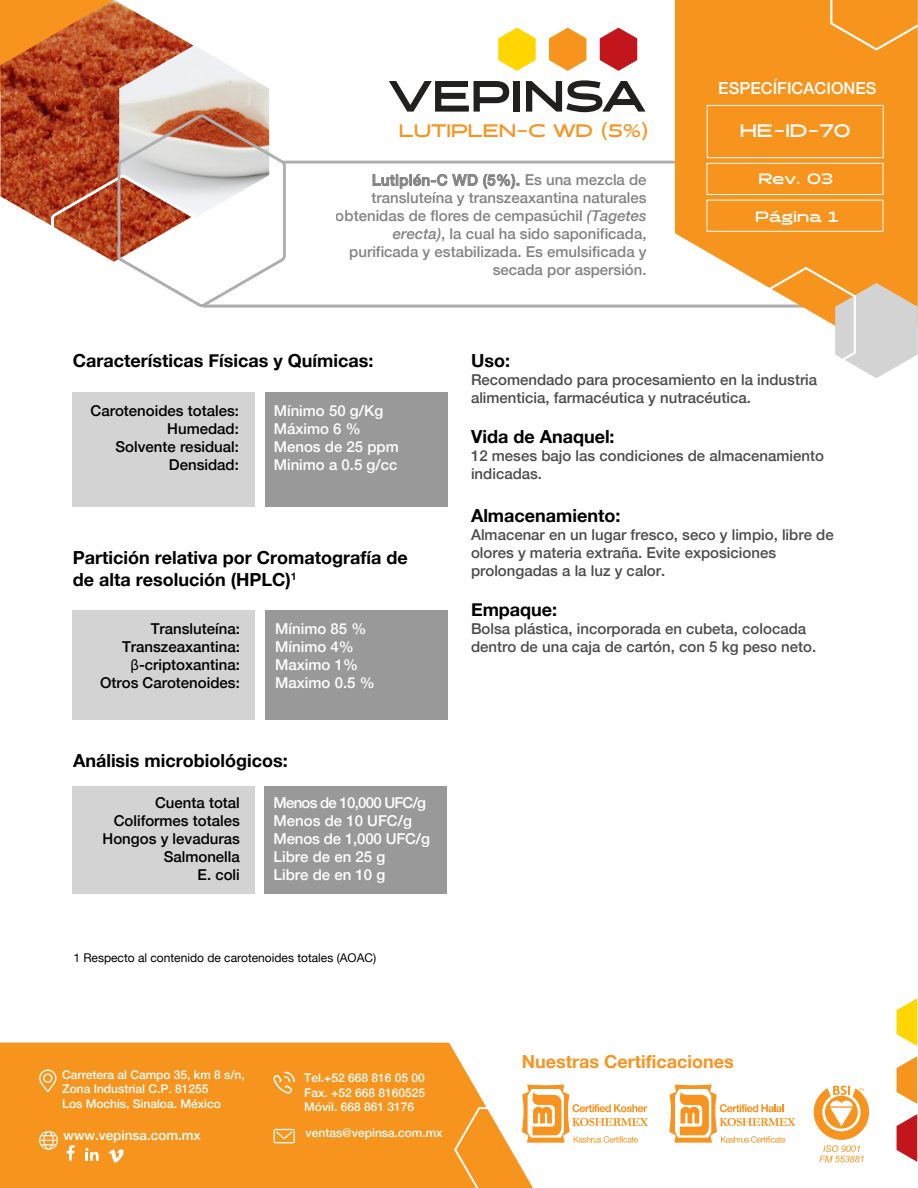
<style>
.page{position:relative;width:918px;height:1188px;background:#fff}
.page>*{position:absolute;margin:0;border:0;box-sizing:border-box;transform-origin:0 0}
.t1{font:700 18px/21.6px "Helvetica Neue";color:#000}
.t2{font:700 18px "Helvetica Neue";color:#f79420}
.t3{font:700 18px "Halogen";color:#f79420}
.t4{font:700 18px "Halogen";color:#fff}
.t5{font:500 16.5px "Helvetica Neue";color:#fff}
.t6{font:500 15px/18px "Helvetica Neue";color:#4c4c4c}
.t7{font:500 15px/18px "Helvetica Neue";color:#000;text-align:right}
.t8{font:500 15px/18px "Helvetica Neue";color:#fff}
.t9{font:700 15px "Halogen";color:#fff}
.t10{font:500 13.5px "Helvetica Neue";color:#fff}
.t11{font:500 12px/14.4px "Helvetica Neue";color:#fff}
.t12{font:12px "Helvetica Neue";color:#000}
.s1{font-style:italic}
.s2{font-family:"Myriad Pro";font-weight:400}
</style>
<div class="page">
<hr style="left:282px;top:161px;width:435px;height:3px;background:#aeaeaf">
<hr style="left:203px;top:305px;width:606px;height:3px;background:#aeaeaf">
<svg style="left:675px;top:0;width:243px;height:308px;background:#f79b2c"></svg>
<div style="left:707px;top:105px;width:177px;height:53px;border:1px solid #fff"></div>
<div style="left:706px;top:163px;width:177px;height:32px;border:1px solid #fff"></div>
<div style="left:706px;top:200px;width:177px;height:32px;border:1px solid #fff"></div>
<svg style="left:829px;top:0;width:89px;height:52px;background:#f79a2a"></svg>
<svg style="left:754px;top:266px;width:164px;height:112px"></svg>
<svg style="left:0;top:0;width:287px;height:308px"></svg>
<svg style="left:373px;top:174px;width:146px;height:15px"></svg>
<svg style="left:498px;top:28px;width:38px;height:43px"></svg>
<svg style="left:549px;top:28px;width:37px;height:43px"></svg>
<svg style="left:600px;top:28px;width:37px;height:43px"></svg>
<svg style="left:389px;top:81px;width:120px;height:31px"></svg>
<div style="left:514px;top:81px;width:6px;height:31px;background:#221f1f"></div>
<svg style="left:526px;top:80px;width:120px;height:32px"></svg>
<svg style="left:0;top:1043px;width:682px;height:145px;fill:#f7941d"></svg>
<svg style="left:453px;top:1106px;width:50px;height:82px;background:#f79f36"></svg>
<svg style="left:67px;top:1145px;width:8px;height:16px"></svg>
<svg style="left:85px;top:1148px;width:14px;height:13px"></svg>
<svg style="left:897px;top:998px;width:20px;height:48px"></svg>
<svg style="left:897px;top:1056px;width:20px;height:48px"></svg>
<svg style="left:897px;top:1114px;width:20px;height:48px"></svg>
<svg style="left:522px;top:1085px;width:126px;height:58px"></svg>
<svg style="left:39px;top:1070px;width:17px;height:22px"></svg>
<svg style="left:273px;top:1072px;width:22px;height:22px"></svg>
<svg style="left:274px;top:1129px;width:21px;height:14px"></svg>
<svg style="left:39px;top:1131px;width:19px;height:19px"></svg>
<svg style="left:108px;top:1149px;width:16px;height:14px"></svg>
<svg style="left:814px;top:1086px;width:55px;height:77px"></svg>
<svg style="left:669px;top:1085px;width:127px;height:58px"></svg>
<div style="left:72px;top:392px;width:183px;height:115px;background:#d3d3d3"></div>
<div style="left:265px;top:392px;width:183px;height:115px;background:#999"></div>
<div style="left:72px;top:786px;width:183px;height:108px;background:#d3d3d3"></div>
<div style="left:264px;top:786px;width:183px;height:108px;background:#999"></div>
<div style="left:72px;top:611px;width:183px;height:109px;background:#d3d3d3"></div>
<div style="left:265px;top:611px;width:183px;height:109px;background:#999"></div>
<p class="t3" style="left:399px;top:120px;width:251px">LUTIPLEN-C WD (5%)</p>
<p class="t6" style="left:336px;top:170px;width:312px;text-align:right">Lutiplén-C WD (5%). Es una mezcla de transluteína y transzeaxantina naturales obtenidas de flores de cempasúchil <span class="s1">(Tagetes erecta)</span>, la cual ha sido saponificada, purificada y estabilizada. Es emulsificada y secada por aspersión.</p>
<p class="t5" style="left:718px;top:75px;width:160px">ESPECÍFICACIONES</p>
<p class="t4" style="left:740px;top:120px;width:112px">HE-ID-70</p>
<p class="t9" style="left:759px;top:169px;width:76px">Rev. 03</p>
<p class="t9" style="left:755px;top:208px;width:85px">Página 1</p>
<p class="t1" style="left:73px;top:350px;width:302px">Características Físicas y Químicas:</p>
<p class="t7" style="left:91px;top:401px;width:150px">Carotenoides totales:<br>Humedad:<br>Solvente residual:<br>Densidad:</p>
<p class="t8" style="left:274px;top:401px;width:127px">Mínimo 50 g/Kg<br>Máximo 6 %<br>Menos de 25 ppm<br>Minimo a 0.5 g/cc</p>
<p class="t1" style="left:73px;top:548px;width:336px">Partición relativa por Cromatografía de de alta resolución (HPLC)<sup>1</sup></p>
<p class="t7" style="left:100px;top:619px;width:141px">Transluteína:<br>Transzeaxantina: <span class="s2">β</span>-criptoxantina:<br>Otros Carotenoides:</p>
<p class="t8" style="left:275px;top:619px;width:101px">Mínimo 85 %<br>Mínimo 4%<br>Maximo 1%<br>Maximo 0.5 %</p>
<p class="t1" style="left:73px;top:750px;width:216px">Análisis microbiológicos:</p>
<p class="t7" style="left:103px;top:793px;width:139px">Cuenta total<br>Coliformes totales<br>Hongos y levaduras<br>Salmonella<br>E. coli</p>
<p class="t8" style="left:274px;top:793px;width:158px">Menos de 10,000 UFC/g<br>Menos de 10 UFC/g<br>Menos de 1,000 UFC/g<br>Libre de en 25 g<br>Libre de en 10 g</p>
<p class="t12" style="left:73px;top:949px;width:304px">1 Respecto al contenido de carotenoides totales (AOAC)</p>
<p class="t1" style="left:471px;top:351px;width:41px">Uso:</p>
<p class="t6" style="left:471px;top:370px;width:348px">Recomendado para procesamiento en la industria alimenticia, farmacéutica y nutracéutica.</p>
<p class="t1" style="left:471px;top:426px;width:145px">Vida de Anaquel:</p>
<p class="t6" style="left:471px;top:446px;width:354px">12 meses bajo las condiciones de almacenamiento indicadas.</p>
<p class="t1" style="left:471px;top:505px;width:151px">Almacenamiento:</p>
<p class="t6" style="left:471px;top:525px;width:364px">Almacenar en un lugar fresco, seco y limpio, libre de olores y materia extraña. Evite exposiciones prolongadas a la luz y calor.</p>
<p class="t1" style="left:471px;top:599px;width:88px">Empaque:</p>
<p class="t6" style="left:471px;top:619px;width:347px">Bolsa plástica, incorporada en cubeta, colocada dentro de una caja de cartón, con 5 kg peso neto.</p>
<p class="t11" style="left:62px;top:1067px;width:184px">Carretera al Campo 35, km 8 s/n,<br>Zona Industrial C.P. 81255<br>Los Mochis, Sinaloa. México</p>
<p class="t11" style="left:304px;top:1070px;width:122px;text-align:justify">Tel.+52 668 816 05 00<br>Fax. +52 668 8160525<br>Móvil. 668 861 3176</p>
<p class="t10" style="left:64px;top:1124px;width:139px">www.vepinsa.com.mx</p>
<p class="t11" style="left:306px;top:1125px;width:138px">ventas@vepinsa.com.mx</p>
<p class="t2" style="left:522px;top:1047px;width:213px">Nuestras Certificaciones</p>
</div>
